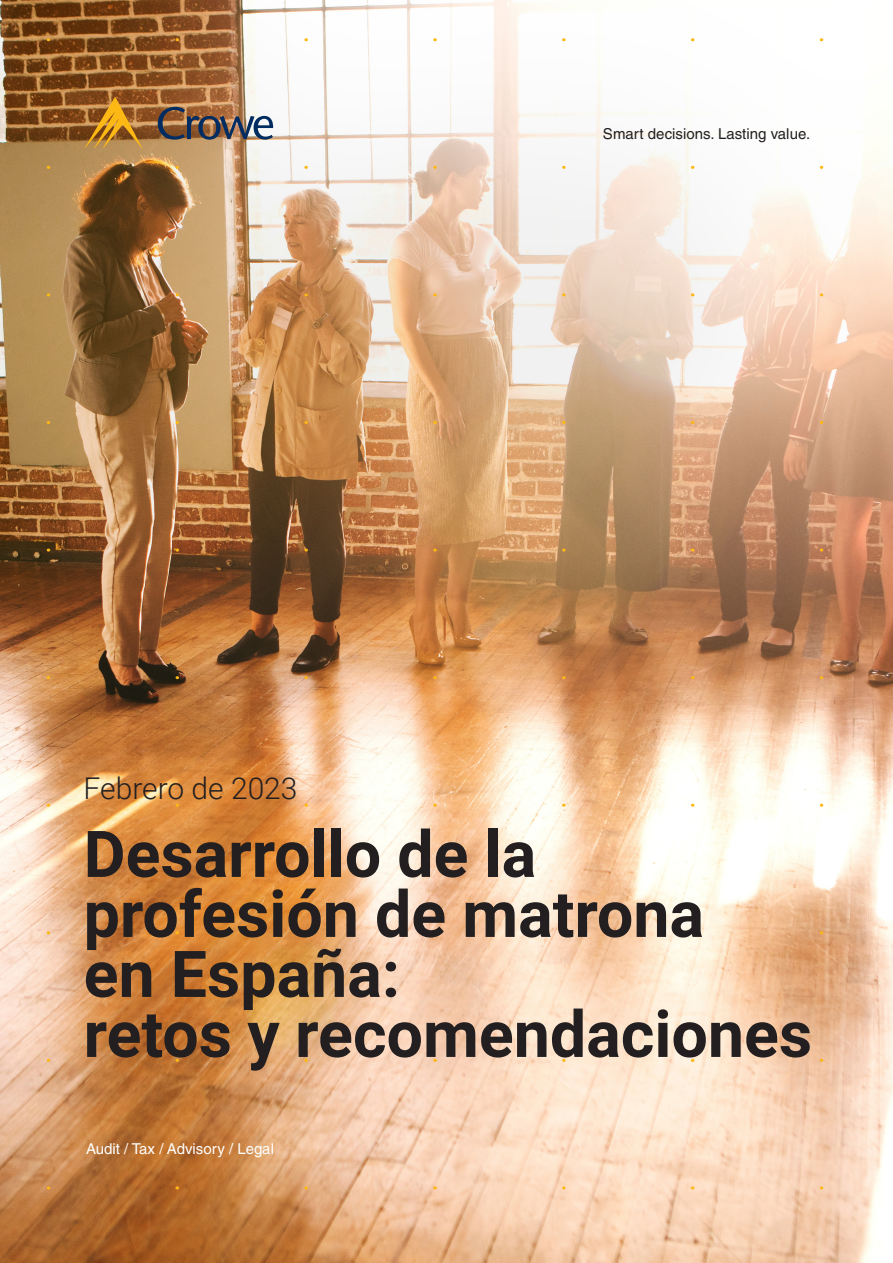
<style>
.page{position:relative;width:893px;height:1263px;background:#fff}
.page>*{position:absolute;margin:0;border:0;box-sizing:border-box;transform-origin:0 0}
.t1{font:700 64.5px/60px "Roboto";color:#231f20}
.t2{font:300 30px "Roboto";color:#231f20}
.t3{font:15px "Helvetica LT Std";color:#231f20}
.t4{font:15px "Helvetica LT Std";color:#fff}
</style>
<div class="page">
<img style="left:0;top:0;width:893px;height:1263px">
<svg style="left:0;top:38px;width:893px;height:3px"></svg>
<svg style="left:0;top:166px;width:893px;height:3px"></svg>
<svg style="left:0;top:293px;width:893px;height:3px;background:#d7b493"></svg>
<svg style="left:0;top:421px;width:893px;height:3px;background:#cd9d6c"></svg>
<svg style="left:0;top:549px;width:893px;height:3px;background:#a26f45"></svg>
<svg style="left:0;top:676px;width:893px;height:3px;background:#ca8d5b"></svg>
<svg style="left:0;top:804px;width:893px;height:3px"></svg>
<svg style="left:0;top:931px;width:893px;height:3px;background:#eebc8d"></svg>
<svg style="left:0;top:1059px;width:893px;height:3px;background:#ecc19c"></svg>
<svg style="left:0;top:1186px;width:893px;height:3px;background:#e4b68f"></svg>
<img style="left:158px;top:107px;width:116px;height:33px">
<svg style="left:84px;top:97px;width:59px;height:51px;background:#b2792b"></svg>
<p class="t2" style="left:84px;top:767px;width:215px">Febrero de 2023</p>
<p class="t3" style="left:603px;top:125px;width:209px">Smart decisions. Lasting value.</p>
<p class="t1" style="left:84px;top:821px;width:622px">Desarrollo de la profesión de matrona</p>
<p class="t1" style="left:84px;top:941px;width:318px">en España:</p>
<p class="t1" style="left:84px;top:1001px;width:730px">retos y recomendaciones</p>
<p class="t4" style="left:86px;top:1140px;width:189px">Audit / Tax / Advisory / Legal</p>
</div>
